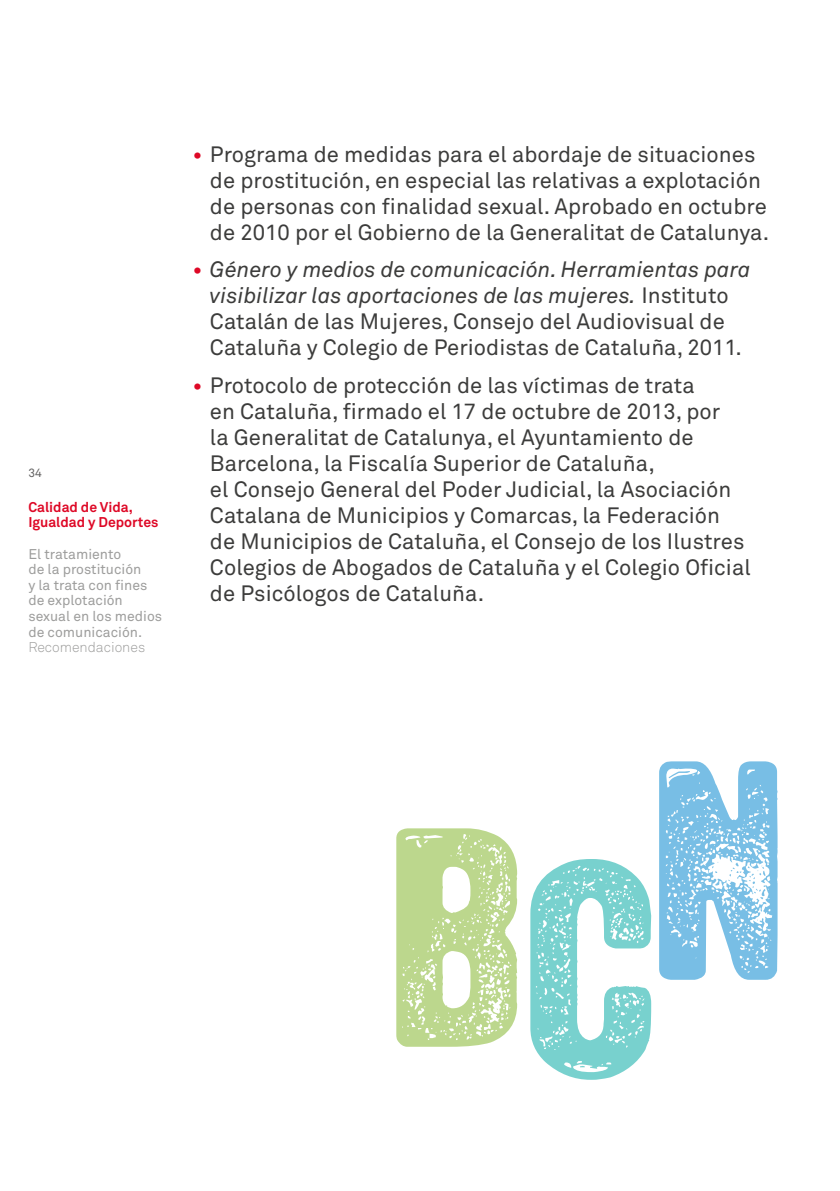
<style>
.page{position:relative;width:840px;height:1191px;background:#fff}
.page>*{position:absolute;margin:0;border:0;box-sizing:border-box;transform-origin:0 0}
.t1{font:22px/26px "Akkurat Pro";color:#3c3c3b}
.t2{font:14px/15.6px "Akkurat Pro";color:#9d9d9c}
.t3{font:700 14px/15.6px "Akkurat Pro";color:#de0826}
.t4{font:14px "Akkurat Light Pro";color:#9d9d9c}
.t5{font:12px "Akkurat Pro";color:#646363}
.s1{font-weight:700;color:#de0826}
.s2{font-style:italic}
</style>
<div class="page">
<svg style="left:396px;top:828px;width:121px;height:218px"></svg>
<svg style="left:530px;top:859px;width:120px;height:220px"></svg>
<svg style="left:659px;top:761px;width:118px;height:218px"></svg>
<p class="t5" style="left:28px;top:466px;width:15px">34</p>
<p class="t3" style="left:28px;top:499px;width:131px">Calidad de Vida,<br>Igualdad y Deportes</p>
<p class="t2" style="left:28px;top:546px;width:135px">El tratamiento<br>de la prostitución<br>y la trata con fines de explotación sexual en los medios de comunicación.</p>
<p class="t4" style="left:28px;top:639px;width:118px">Recomendaciones</p>
<p class="t1" style="left:210px;top:142px;width:560px;text-indent:-17px"><span class="s1">•</span> Programa de medidas para el abordaje de situaciones de prostitución, en especial las relativas a explotación de personas con finalidad sexual. Aprobado en octubre de 2010 por el Gobierno de la Generalitat de Catalunya.</p>
<p class="t1" style="left:193px;top:257px;width:559px;text-align:center"><span class="s1">•</span> <span class="s2">Género y medios de comunicación. Herramientas para visibilizar las aportaciones de las mujeres.</span> Instituto Catalán de las Mujeres, Consejo del Audiovisual de Cataluña y Colegio de Periodistas de Cataluña, 2011.</p>
<p class="t1" style="left:210px;top:372px;width:542px;text-indent:-17px"><span class="s1">•</span> Protocolo de protección de las víctimas de trata<br>en Cataluña, firmado el 17 de octubre de 2013, por<br>la Generalitat de Catalunya, el Ayuntamiento de Barcelona, la Fiscalía Superior de Cataluña,<br>el Consejo General del Poder Judicial, la Asociación Catalana de Municipios y Comarcas, la Federación de Municipios de Cataluña, el Consejo de los Ilustres Colegios de Abogados de Cataluña y el Colegio Oficial de Psicólogos de Cataluña.</p>
</div>
